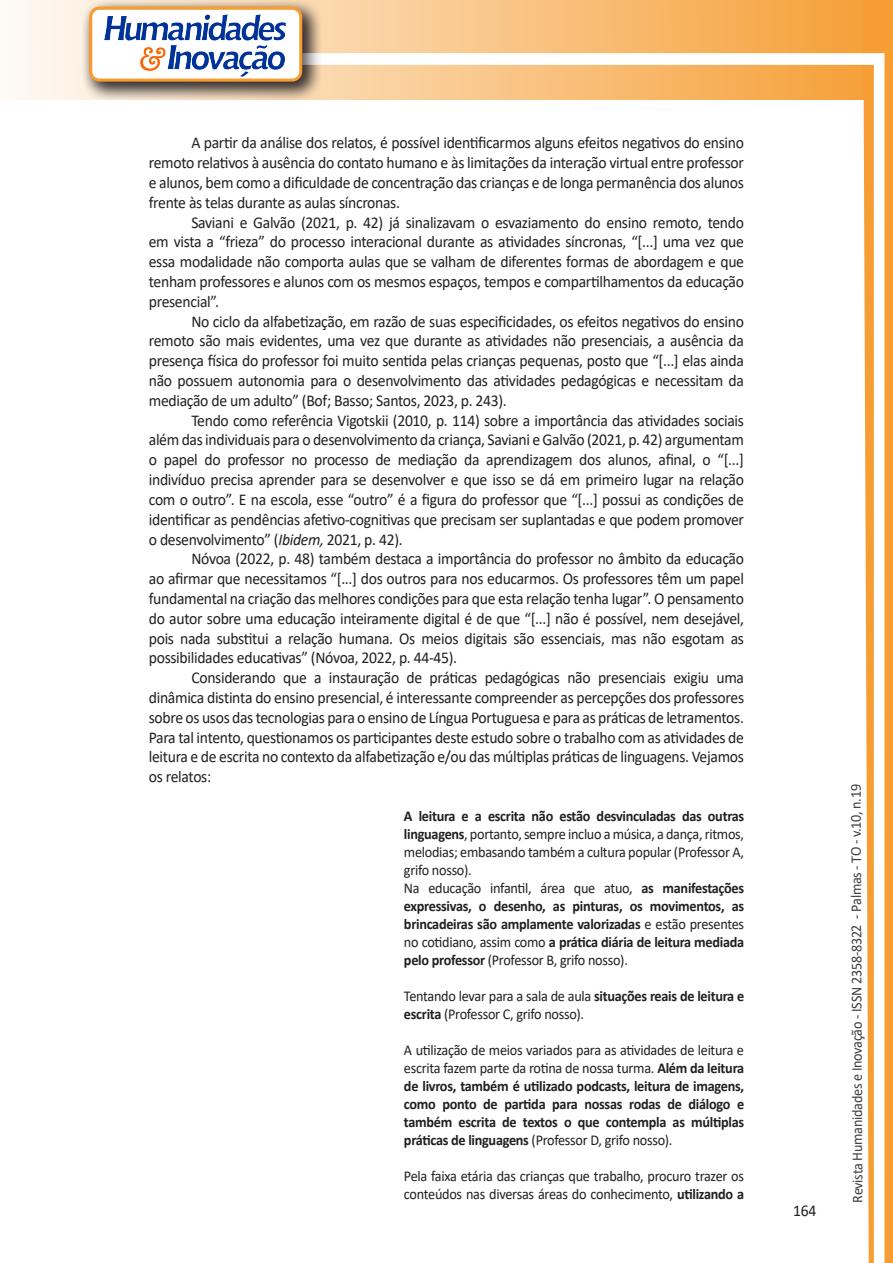
<style>
.page{position:relative;width:893px;height:1263px;background:#fff}
.page>*{position:absolute;margin:0;border:0;box-sizing:border-box;transform-origin:0 0}
.texto{font:16.5px/19.8px "Calibri";letter-spacing:-.02em;color:#231f20;text-align:justify;scale:.95 1}
.citacao{font:700 15px/18px "Calibri";letter-spacing:-.02em;color:#231f20;text-align:justify;scale:.95 1}
.citacao-2{font:15px/18px "Calibri";letter-spacing:-.02em;color:#231f20;scale:.95 1}
.t1{font:15px "Calibri";letter-spacing:-.025em;color:#3e3e3f;scale:.95 1}
.s1{font-style:italic}
.s2{font-weight:700}
.s3{font-weight:400}
</style>
<div class="page">
<svg style="left:5px;top:0;width:858px;height:100px;background:#f9c484"></svg>
<div style="left:302px;top:53px;width:582px;height:12px;background:#fff;border:2px solid #fff"></div>
<svg style="left:863px;top:0;width:30px;height:1263px"></svg>
<div style="left:81px;top:0;width:241px;height:102px;background:#231f20;opacity:.75"></div>
<div style="left:91px;top:8px;width:210px;height:72px;background:#fff;border-radius:9px"></div>
<img style="left:104px;top:14px;width:181px;height:62px">
<div style="left:89px;top:7px;width:213px;height:75px;border:3px solid #f69e34;border-radius:9px"></div>
<p class="texto" style="left:149px;top:133px;width:628px;text-indent:43px">A partir da análise dos relatos, é possível identificarmos alguns efeitos negativos do ensino remoto relativos à ausência do contato humano e às limitações da interação virtual entre professor e alunos, bem como a dificuldade de concentração das crianças e de longa permanência dos alunos frente às telas durante as aulas síncronas.</p>
<p class="texto" style="left:149px;top:212px;width:628px;text-indent:43px">Saviani e Galvão (2021, p. 42) já sinalizavam o esvaziamento do ensino remoto, tendo em vista a “frieza” do processo interacional durante as atividades síncronas, “[...] uma vez que essa modalidade não comporta aulas que se valham de diferentes formas de abordagem e que tenham professores e alunos com os mesmos espaços, tempos e compartilhamentos da educação presencial”.</p>
<p class="texto" style="left:149px;top:311px;width:628px;text-indent:43px">No ciclo da alfabetização, em razão de suas especificidades, os efeitos negativos do ensino remoto são mais evidentes, uma vez que durante as atividades não presenciais, a ausência da presença física do professor foi muito sentida pelas crianças pequenas, posto que “[...] elas ainda não possuem autonomia para o desenvolvimento das atividades pedagógicas e necessitam da mediação de um adulto” (Bof; Basso; Santos, 2023, p. 243).</p>
<p class="texto" style="left:149px;top:410px;width:628px;text-indent:43px">Tendo como referência Vigotskii (2010, p. 114) sobre a importância das atividades sociais além das individuais para o desenvolvimento da criança, Saviani e Galvão (2021, p. 42) argumentam o papel do professor no processo de mediação da aprendizagem dos alunos, afinal, o “[...] indivíduo precisa aprender para se desenvolver e que isso se dá em primeiro lugar na relação com o outro”. E na escola, esse “outro” é a figura do professor que “[...] possui as condições de identificar as pendências afetivo-cognitivas que precisam ser suplantadas e que podem promover o desenvolvimento” (<span class="s1">Ibidem,</span> 2021, p. 42).</p>
<p class="texto" style="left:149px;top:548px;width:628px;text-indent:43px">Nóvoa (2022, p. 48) também destaca a importância do professor no âmbito da educação ao afirmar que necessitamos “[...] dos outros para nos educarmos. Os professores têm um papel fundamental na criação das melhores condições para que esta relação tenha lugar”. O pensamento do autor sobre uma educação inteiramente digital é de que “[...] não é possível, nem desejável, pois nada substitui a relação humana. Os meios digitais são essenciais, mas não esgotam as possibilidades educativas” (Nóvoa, 2022, p. 44-45).</p>
<p class="texto" style="left:149px;top:667px;width:628px;text-indent:43px">Considerando que a instauração de práticas pedagógicas não presenciais exigiu uma dinâmica distinta do ensino presencial, é interessante compreender as percepções dos professores sobre os usos das tecnologias para o ensino de Língua Portuguesa e para as práticas de letramentos.<br>Para tal intento, questionamos os participantes deste estudo sobre o trabalho com as atividades de leitura e de escrita no contexto da alfabetização e/ou das múltiplas práticas de linguagens. Vejamos os relatos:</p>
<p class="citacao-2" style="left:404px;top:806px;width:360px;text-align:justify"><span class="s2">A leitura e a escrita não estão desvinculadas das outras linguagens</span>, portanto, sempre incluo a música, a dança, ritmos, melodias; embasando também a cultura popular (Professor A, grifo nosso).</p>
<p class="citacao" style="left:404px;top:879px;width:360px"><span class="s3">Na educação infantil, área que atuo,</span> as manifestações expressivas, o desenho, as pinturas, os movimentos, as brincadeiras são amplamente valorizadas <span class="s3">e estão presentes no cotidiano, assim como</span> a prática diária de leitura mediada pelo professor <span class="s3">(Professor B, grifo nosso).</span></p>
<p class="citacao-2" style="left:404px;top:986px;width:360px">Tentando levar para a sala de aula <span class="s2">situações reais de leitura e escrita</span> (Professor C, grifo nosso).</p>
<p class="citacao" style="left:404px;top:1041px;width:360px"><span class="s3">A utilização de meios variados para as atividades de leitura e escrita fazem parte da rotina de nossa turma.</span> Além da leitura de livros, também é utilizado podcasts, leitura de imagens, como ponto de partida para nossas rodas de diálogo e também escrita de textos o que contempla as múltiplas práticas de linguagens <span class="s3">(Professor D, grifo nosso).</span></p>
<p class="citacao-2" style="left:404px;top:1166px;width:360px">Pela faixa etária das crianças que trabalho, procuro trazer os conteúdos nas diversas áreas do conhecimento, <span class="s2">utilizando a</span></p>
<p class="texto" style="left:793px;top:1200px;width:26px">164</p>
<p class="t1" style="left:846px;top:1203px;width:442px;rotate:-90deg">Revista Humanidades e Inovação - ISSN 2358-8322 - Palmas - TO - v.10, n.19</p>
</div>
